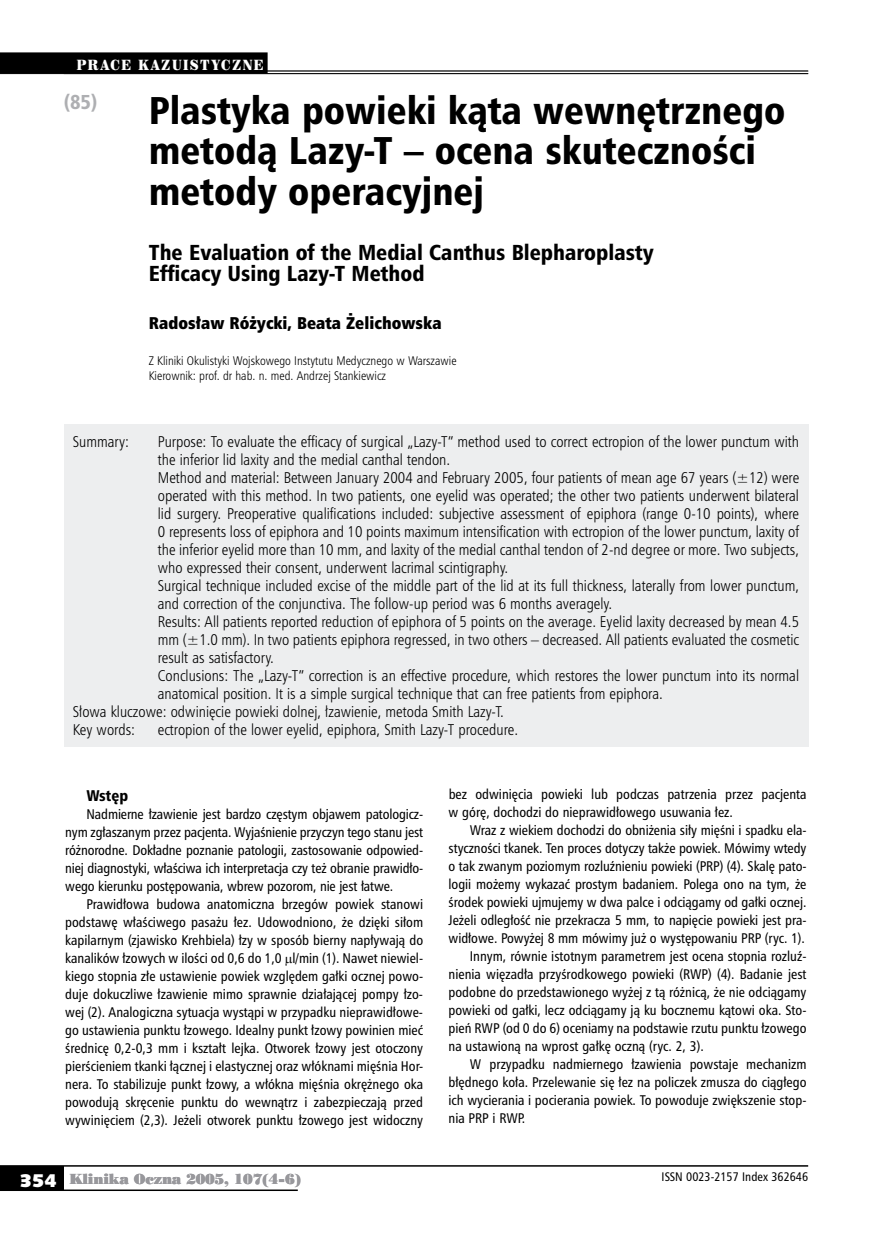
<style>
.page{position:relative;width:872px;height:1234px;background:#fff}
.page>*{position:absolute;margin:0;border:0;box-sizing:border-box;transform-origin:0 0}
.t1{font:37.5px/40.5px "Humnst 777 Blk Cn PL";color:#000}
.t2{font:21px/21px "Humnst 777 Blk Cn PL";color:#000}
.t3{font:19.5px "Humnst 777 Blk Cn PL";color:#aeafb2}
.t4{font:18px "Humanst 531 U Blk PL";color:#fff}
.t5{font:16.5px "Humnst 777 X Blk Cn PL";color:#000}
.t6{font:15px "Humnst 777 Lt Cn PL";color:#000}
.t7{font:15px "Humnst 777 Blk Cn PL";color:#000}
.t8{font:13.5px/18px "Humnst 777 Cn PL";color:#000;text-align:justify}
.t9{font:13.5px "Poster Bodoni PL";letter-spacing:-.015em;color:#98989c}
.t10{font:13.5px "Century 725 Blk PL";letter-spacing:.13em;color:#fff;scale:.8 1}
.t11{font:12px/15px "Humnst 777 Lt Cn PL";color:#000}
.t12{font:12px "Humnst 777 Cn PL";color:#000}
</style>
<div class="page">
<div style="left:0;top:1165px;width:64px;height:24px;background:#000"></div>
<hr style="left:0;top:1164px;width:808px;height:2px;background:#000">
<hr style="left:0;top:1189px;width:298px;height:1px;background:#000">
<hr style="left:0;top:71px;width:808px;height:1px;background:#000">
<hr style="left:0;top:73px;width:808px;height:1px;background:#000">
<div style="left:64px;top:424px;width:744px;height:322px;background:#edeeef"></div>
<div style="left:0;top:52px;width:268px;height:21px;background:#000"></div>
<p class="t10" style="left:77px;top:56px;width:235px">PRACE KAZUISTYCZNE</p>
<h3 class="t3" style="left:64px;top:89px;width:35px">(85)</h3>
<h1 class="t1" style="left:149px;top:89px;width:638px">Pla-sty-ka po-wie-ki ką-ta we-wnętrz-ne-go me-to-dą La-zy-T – oce-na sku-tecz-no-ści me-to-dy ope-ra-cyj-nej</h1>
<h2 class="t2" style="left:149px;top:241px;width:506px">The Eva-lu-ation of the Me-dial Can-thus Ble-pha-ro-pla-sty<br>Ef-fi-ca-cy Using La-zy-T Me-thod</h2>
<p class="t5" style="left:149px;top:312px;width:294px">Ra-do-sław Ró-życ-ki, Be-ata Że-li-chow-ska</p>
<p class="t11" style="left:149px;top:353px;width:309px">Z Kliniki Okulistyki Wojskowego Instytutu Medycznego w Warszawie<br>Kierownik: prof. dr hab. n. med. Andrzej Stankiewicz</p>
<p class="t6" style="left:73px;top:432px;width:58px">Summary:</p>
<p class="t6" style="left:158px;top:432px;width:642px">Purpose: To evaluate the efficacy of surgical „Lazy-T” method used to correct ectropion of the lower punctum with</p>
<p class="t6" style="left:158px;top:450px;width:294px">the inferior lid laxity and the medial canthal tendon.</p>
<p class="t6" style="left:158px;top:468px;width:643px">Method and material: Between January 2004 and February 2005, four patients of mean age 67 years (±12) were</p>
<p class="t6" style="left:158px;top:486px;width:642px">operated with this method. In two patients, one eyelid was operated; the other two patients underwent bilateral</p>
<p class="t6" style="left:158px;top:504px;width:643px">lid surgery. Preoperative qualifications included: subjective assessment of epiphora (range 0-10 points), where</p>
<p class="t6" style="left:158px;top:522px;width:643px">0 represents loss of epiphora and 10 points maximum intensification with ectropion of the lower punctum, laxity of</p>
<p class="t6" style="left:158px;top:540px;width:643px">the inferior eyelid more than 10 mm, and laxity of the medial canthal tendon of 2-nd degree or more. Two subjects,</p>
<p class="t6" style="left:158px;top:558px;width:352px">who expressed their consent, underwent lacrimal scintigraphy.</p>
<p class="t6" style="left:158px;top:576px;width:643px">Surgical technique included excise of the middle part of the lid at its full thickness, laterally from lower punctum,</p>
<p class="t6" style="left:158px;top:594px;width:456px">and correction of the conjunctiva. The follow-up period was 6 months averagely.</p>
<p class="t6" style="left:158px;top:612px;width:643px">Results: All patients reported reduction of epiphora of 5 points on the average. Eyelid laxity decreased by mean 4.5</p>
<p class="t6" style="left:158px;top:630px;width:643px">mm (±1.0 mm). In two patients epiphora regressed, in two others – decreased. All patients evaluated the cosmetic</p>
<p class="t6" style="left:158px;top:648px;width:118px">result as satisfactory.</p>
<p class="t6" style="left:158px;top:666px;width:643px">Conclusions: The „Lazy-T” correction is an effective procedure, which restores the lower punctum into its normal</p>
<p class="t6" style="left:158px;top:684px;width:506px">anatomical position. It is a simple surgical technique that can free patients from epiphora.</p>
<p class="t6" style="left:73px;top:702px;width:432px">Słowa kluczowe: odwinięcie powieki dolnej, łzawienie, metoda Smith Lazy-T.</p>
<p class="t6" style="left:73px;top:720px;width:64px">Key words:</p>
<p class="t6" style="left:158px;top:720px;width:362px">ectropion of the lower eyelid, epiphora, Smith Lazy-T procedure.</p>
<p class="t7" style="left:87px;top:785px;width:43px">Wstęp</p>
<p class="t8" style="left:65px;top:804px;width:359px;text-indent:21px">Nadmierne łzawienie jest bardzo częstym objawem patologicz&shy;nym zgłaszanym przez pacjenta. Wyjaśnienie przyczyn tego stanu jest różnorodne. Dokładne poznanie patologii, zastosowanie odpowied&shy;niej diagnostyki, właściwa ich interpretacja czy też obranie prawidło&shy;wego kierunku postępowania, wbrew pozorom, nie jest łatwe.</p>
<p class="t8" style="left:65px;top:894px;width:359px;text-indent:21px">Prawidłowa budowa anatomiczna brzegów powiek stanowi podstawę właściwego pasażu łez. Udowodniono, że dzięki siłom kapilarnym (zjawisko Krehbiela) łzy w sposób bierny napływają do kanalików łzowych w ilości od 0,6 do 1,0 l/min (1). Nawet niewiel&shy;kiego stopnia złe ustawienie powiek względem gałki ocznej powo&shy;duje dokuczliwe łzawienie mimo sprawnie działającej pompy łzo&shy;wej (2). Analogiczna sytuacja wystąpi w przypadku nieprawidłowe&shy;go ustawienia punktu łzowego. Idealny punkt łzowy powinien mieć średnicę 0,2-0,3 mm i kształt lejka. Otworek łzowy jest otoczony pierścieniem tkanki łącznej i elastycznej oraz włóknami mięśnia Hor&shy;nera. To stabilizuje punkt łzowy, a włókna mięśnia okrężnego oka powodują skręcenie punktu do wewnątrz i zabezpieczają przed wywinięciem (2,3). Jeżeli otworek punktu łzowego jest widoczny</p>
<p class="t8" style="left:448px;top:784px;width:359px">bez odwinięcia powieki lub podczas patrzenia przez pacjenta w górę, dochodzi do nieprawidłowego usuwania łez.</p>
<p class="t8" style="left:470px;top:820px;width:337px">Wraz z wiekiem dochodzi do obniżenia siły mięśni i spadku ela-</p>
<p class="t8" style="left:448px;top:838px;width:359px">styczności tkanek. Ten proces dotyczy także powiek. Mówimy wtedy</p>
<p class="t8" style="left:448px;top:856px;width:358px">o tak zwanym poziomym rozluźnieniu powieki (PRP) (4). Skalę pato-</p>
<p class="t8" style="left:448px;top:874px;width:359px">logii możemy wykazać prostym badaniem. Polega ono na tym, że</p>
<p class="t8" style="left:448px;top:892px;width:359px">środek powieki ujmujemy w dwa palce i odciągamy od gałki ocznej.</p>
<p class="t8" style="left:448px;top:910px;width:358px">Jeżeli odległość nie przekracza 5 mm, to napięcie powieki jest pra-</p>
<p class="t8" style="left:448px;top:928px;width:358px">widłowe. Powyżej 8 mm mówimy już o występowaniu PRP (ryc. 1).</p>
<p class="t8" style="left:470px;top:946px;width:337px">Innym, równie istotnym parametrem jest ocena stopnia rozluź-</p>
<p class="t8" style="left:448px;top:964px;width:359px">nienia więzadła przyśrodkowego powieki (RWP) (4). Badanie jest</p>
<p class="t8" style="left:448px;top:982px;width:359px">podobne do przedstawionego wyżej z tą różnicą, że nie odciągamy</p>
<p class="t8" style="left:448px;top:1000px;width:358px">powieki od gałki, lecz odciągamy ją ku bocznemu kątowi oka. Sto-</p>
<p class="t8" style="left:448px;top:1018px;width:359px">pień RWP (od 0 do 6) oceniamy na podstawie rzutu punktu łzowego</p>
<p class="t8" style="left:448px;top:1036px;width:257px">na ustawioną na wprost gałkę oczną (ryc. 2, 3).</p>
<p class="t8" style="left:470px;top:1054px;width:338px">W przypadku nadmiernego łzawienia powstaje mechanizm</p>
<p class="t8" style="left:448px;top:1072px;width:359px">błędnego koła. Przelewanie się łez na policzek zmusza do ciągłego</p>
<p class="t8" style="left:448px;top:1090px;width:358px">ich wycierania i pocierania powiek. To powoduje zwiększenie stop-</p>
<p class="t8" style="left:448px;top:1108px;width:78px">nia PRP i RWP.</p>
<h3 class="t4" style="left:20px;top:1168px;width:38px">354</h3>
<p class="t9" style="left:70px;top:1169px;width:233px">Klinika Oczna 2005, 107(4-6)</p>
<p class="t12" style="left:661px;top:1168px;width:148px">ISSN 0023-2157 Index 362646</p>
</div>
